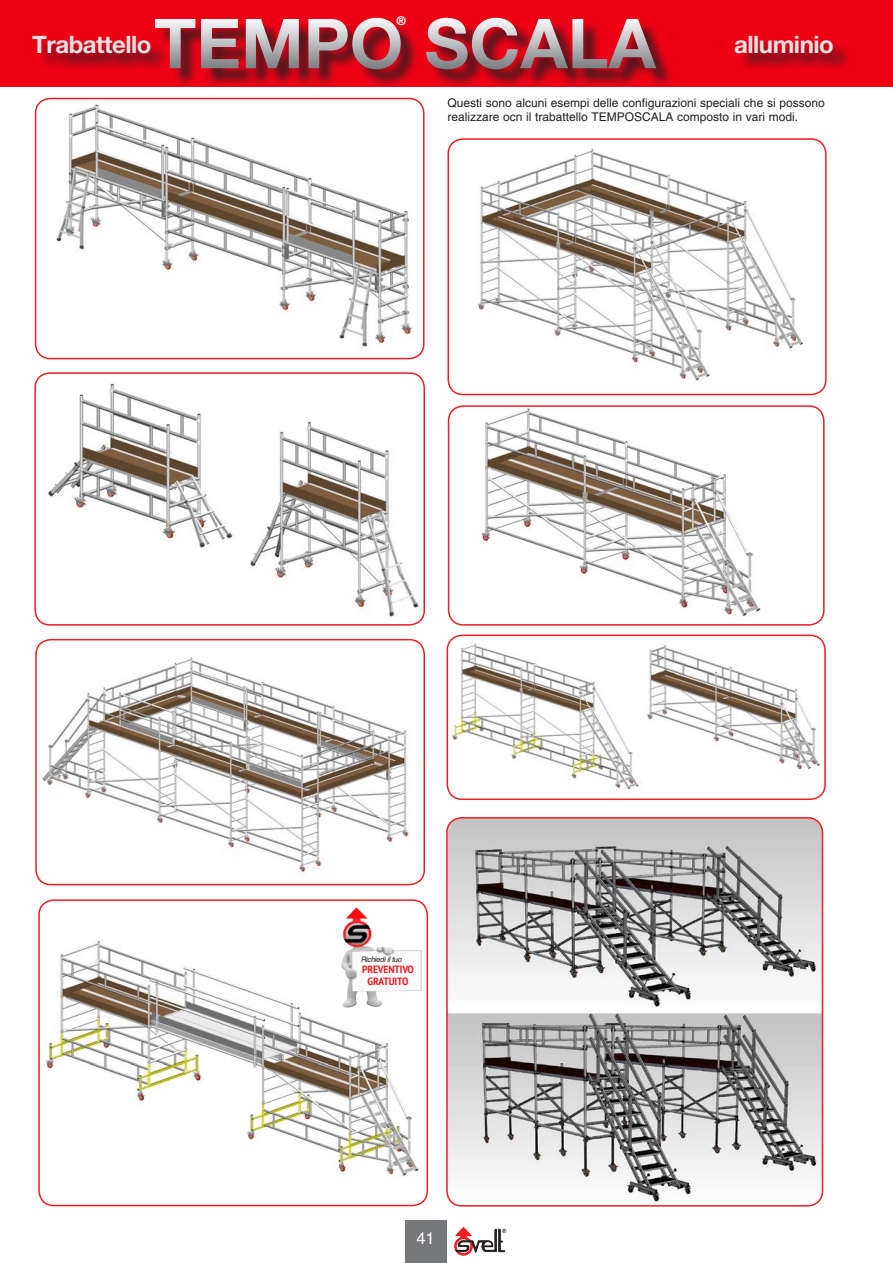
<style>
.page{position:relative;width:893px;height:1263px;background:#fff}
.page>*{position:absolute;margin:0;border:0;box-sizing:border-box;transform-origin:0 0}
.Normale{font:700 69px "Helvetica Neue";color:#fff}
.Normale-2{font:700 24px "Helvetica Neue";letter-spacing:-.02em;color:#e3e2e3}
.Normale-3{font:16.5px "Helvetica";color:#fff}
.testo_descrittivo{font:12px/13.5px "Helvetica";color:#231f20}
.t1{font:700 12px "Helvetica";color:#fff}
.t2{font:700 condensed 10.5px/12px "PT Sans";letter-spacing:-.01em;color:#ee1d23;text-align:center;scale:1.09 1}
.Normale-4{font:italic 7.5px "Helvetica";letter-spacing:-.04em;color:#231f20}
</style>
<div class="page">
<div style="left:405px;top:1220px;width:42px;height:43px;background:#76787b"></div>
<div style="left:0;top:0;width:893px;height:86px;background:#ed0015"></div>
<img style="left:48px;top:383px;width:185px;height:165px">
<div style="left:34px;top:372px;width:391px;height:254px;border:2px solid #ee1d23;border-radius:15px"></div>
<img style="left:37px;top:640px;width:387px;height:245px">
<div style="left:35px;top:639px;width:390px;height:246px;border:2px solid #ee1d23;border-radius:15px"></div>
<img style="left:447px;top:642px;width:194px;height:150px">
<div style="left:447px;top:635px;width:379px;height:165px;border:2px solid #ee1d23;border-radius:15px"></div>
<img style="left:41px;top:941px;width:386px;height:264px">
<div style="left:38px;top:899px;width:390px;height:307px;border:2px solid #ee1d23;border-radius:15px"></div>
<div style="left:35px;top:38px;width:816px;height:33px;background:#231f20;opacity:.75"></div>
<div style="left:157px;top:21px;width:517px;height:67px;background:#231f20;opacity:.75"></div>
<img style="left:480px;top:408px;width:282px;height:208px">
<div style="left:448px;top:405px;width:377px;height:221px;border:2px solid #ee1d23;border-radius:15px"></div>
<img style="left:250px;top:421px;width:169px;height:196px">
<img style="left:36px;top:98px;width:387px;height:261px">
<div style="left:35px;top:98px;width:390px;height:261px;border:2px solid #ee1d23;border-radius:15px"></div>
<img style="left:477px;top:148px;width:327px;height:233px">
<div style="left:447px;top:138px;width:380px;height:257px;border:2px solid #ee1d23;border-radius:15px"></div>
<img style="left:448px;top:1013px;width:374px;height:193px">
<img style="left:448px;top:818px;width:374px;height:189px">
<div style="left:446px;top:817px;width:377px;height:389px;border:2px solid #ee1d23;border-radius:15px"></div>
<img style="left:640px;top:639px;width:182px;height:140px">
<img style="left:327px;top:901px;width:99px;height:113px">
<img style="left:454px;top:1227px;width:53px;height:29px">
<p class="t1" style="left:397px;top:13px;width:10px">®</p>
<p class="Normale" style="left:154px;top:1px;width:503px">TEMPO SCALA</p>
<p class="Normale-2" style="left:32px;top:30px;width:121px">Trabattello</p>
<p class="Normale-2" style="left:734px;top:30px;width:101px">alluminio</p>
<p class="testo_descrittivo" style="left:447px;top:96px;width:379px">Questi sono alcuni esempi delle configurazioni speciali che si possono realizzare ocn il trabattello TEMPOSCALA composto in vari modi.</p>
<p class="Normale-4" style="left:361px;top:955px;width:42px">Richiedi il tuo</p>
<p class="t2" style="left:362px;top:963px;width:49px">PREVENTIVO<br>GRATUITO</p>
<p class="Normale-3" style="left:416px;top:1229px;width:20px">41</p>
</div>
